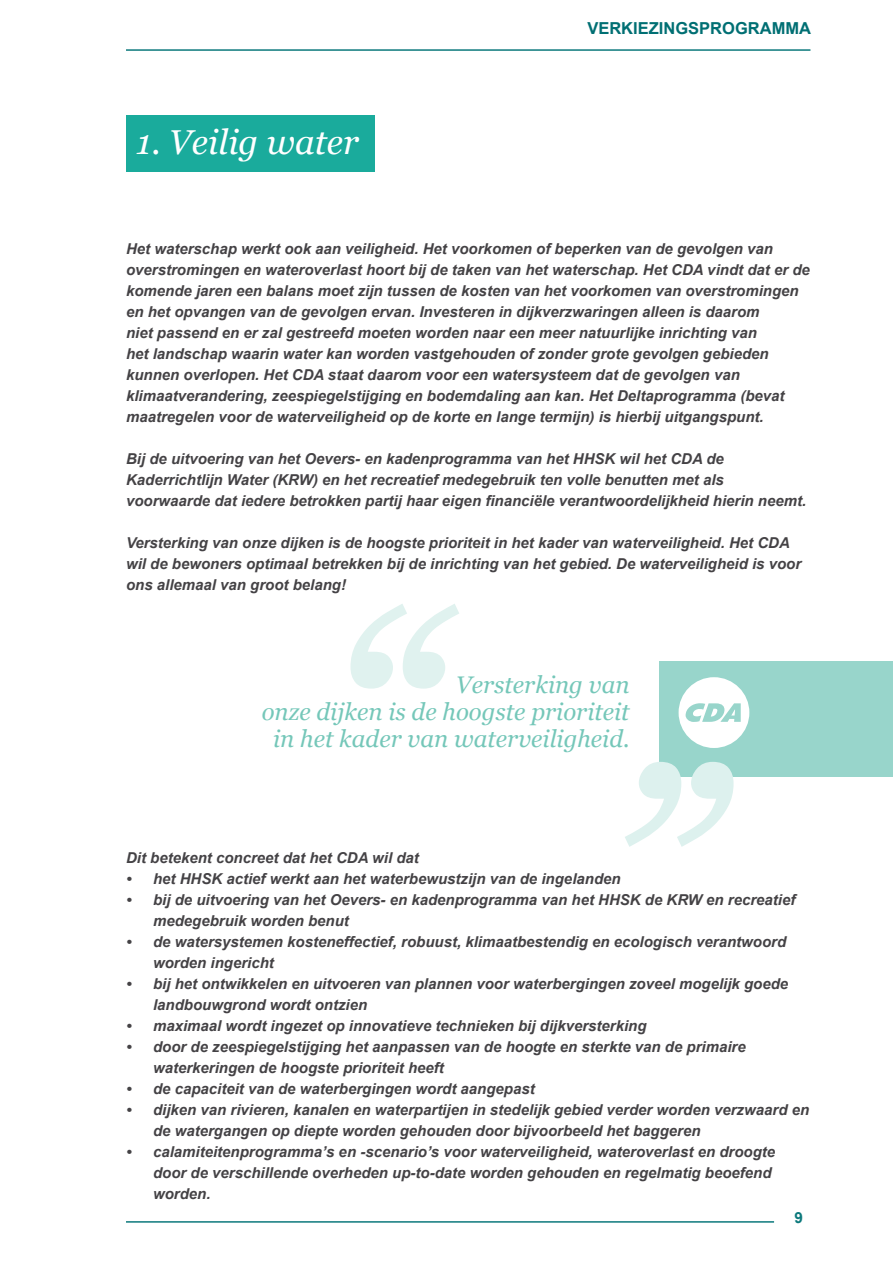
<style>
.page{position:relative;width:893px;height:1263px;background:#fff}
.page>*{position:absolute;margin:0;border:0;box-sizing:border-box;transform-origin:0 0}
.t1{font:italic 34.5px "Georgia";color:#fff}
.t2{font:italic 24px/27px "Georgia";color:#75c7b9;text-align:right}
.t3{font:700 16.5px "Arial";color:#006f73}
.t4{font:700 15.3px "Arial";color:#0c797c}
.t5{font:italic 700 15px/21px "Arial";color:#444245}
</style>
<div class="page">
<hr style="left:126px;top:49px;width:684px;height:2px;background:#0c797c">
<hr style="left:126px;top:1221px;width:648px;height:2px;background:#0c797c">
<div style="left:126px;top:116px;width:248px;height:56px;background:#1aab9c"></div>
<div style="left:660px;top:661px;width:233px;height:116px;background:#98d5cb"></div>
<svg style="left:679px;top:677px;width:70px;height:71px"></svg>
<svg style="left:350px;top:604px;width:109px;height:85px"></svg>
<svg style="left:625px;top:762px;width:109px;height:85px"></svg>
<h1 class="t1" style="left:136px;top:117px;width:224px">1. Veilig water</h1>
<p class="t3" style="left:587px;top:17px;width:225px">VERKIEZINGSPROGRAMMA</p>
<p class="t5" style="left:126px;top:239px;width:685px">Het waterschap werkt ook aan veiligheid. Het voorkomen of beperken van de gevolgen van overstromingen en wateroverlast hoort bij de taken van het waterschap. Het CDA vindt dat er de komende jaren een balans moet zijn tussen de kosten van het voorkomen van overstromingen en het opvangen van de gevolgen ervan. Investeren in dijkverzwaringen alleen is daarom<br>niet passend en er zal gestreefd moeten worden naar een meer natuurlijke inrichting van<br>het landschap waarin water kan worden vastgehouden of zonder grote gevolgen gebieden kunnen overlopen. Het CDA staat daarom voor een watersysteem dat de gevolgen van klimaatverandering, zeespiegelstijging en bodemdaling aan kan. Het Deltaprogramma (bevat maatregelen voor de waterveiligheid op de korte en lange termijn) is hierbij uitgangspunt.</p>
<p class="t5" style="left:126px;top:449px;width:682px">Bij de uitvoering van het Oevers- en kadenprogramma van het HHSK wil het CDA de<br>Kaderrichtlijn Water (KRW) en het recreatief medegebruik ten volle benutten met als voorwaarde dat iedere betrokken partij haar eigen financiële verantwoordelijkheid hierin neemt.</p>
<p class="t5" style="left:126px;top:533px;width:677px">Versterking van onze dijken is de hoogste prioriteit in het kader van waterveiligheid. Het CDA wil de bewoners optimaal betrekken bij de inrichting van het gebied. De waterveiligheid is voor ons allemaal van groot belang!</p>
<h2 class="t2" style="left:262px;top:670px;width:369px">Versterking van<br>onze dijken is de hoogste prioriteit in het kader van waterveiligheid.</h2>
<p class="t5" style="left:126px;top:848px;width:294px">Dit betekent concreet dat het CDA wil dat</p>
<p class="t5" style="left:126px;top:869px;width:496px">• het HHSK actief werkt aan het waterbewustzijn van de ingelanden</p>
<p class="t5" style="left:153px;top:890px;width:644px;text-indent:-27px">• bij de uitvoering van het Oevers- en kadenprogramma van het HHSK de KRW en recreatief medegebruik worden benut</p>
<p class="t5" style="left:153px;top:932px;width:635px;text-indent:-27px">• de watersystemen kosteneffectief, robuust, klimaatbestendig en ecologisch verantwoord worden ingericht</p>
<p class="t5" style="left:153px;top:974px;width:637px;text-indent:-27px">• bij het ontwikkelen en uitvoeren van plannen voor waterbergingen zoveel mogelijk goede landbouwgrond wordt ontzien</p>
<p class="t5" style="left:126px;top:1016px;width:522px">• maximaal wordt ingezet op innovatieve technieken bij dijkversterking</p>
<p class="t5" style="left:153px;top:1037px;width:594px;text-indent:-27px">• door de zeespiegelstijging het aanpassen van de hoogte en sterkte van de primaire waterkeringen de hoogste prioriteit heeft</p>
<p class="t5" style="left:126px;top:1079px;width:410px">• de capaciteit van de waterbergingen wordt aangepast</p>
<p class="t5" style="left:153px;top:1100px;width:658px;text-indent:-27px">• dijken van rivieren, kanalen en waterpartijen in stedelijk gebied verder worden verzwaard en de watergangen op diepte worden gehouden door bijvoorbeeld het baggeren</p>
<p class="t5" style="left:153px;top:1142px;width:624px;text-indent:-27px">• calamiteitenprogramma’s en -scenario’s voor waterveiligheid, wateroverlast en droogte door de verschillende overheden up-to-date worden gehouden en regelmatig beoefend worden.</p>
<p class="t4" style="left:795px;top:1207px;width:10px">9</p>
</div>
